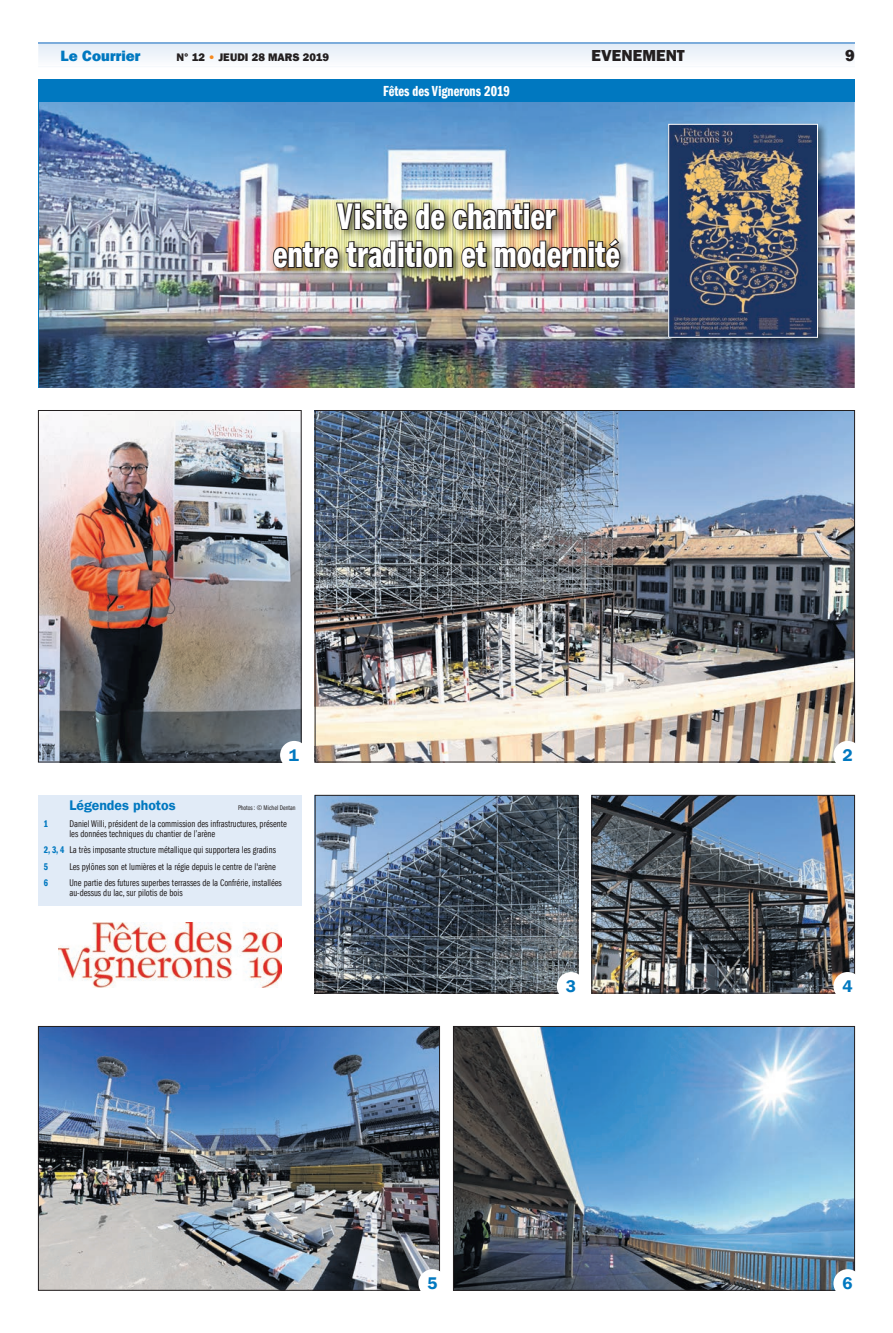
<style>
.page{position:relative;width:893px;height:1333px;background:#fff}
.page>*{position:absolute;margin:0;border:0;box-sizing:border-box;transform-origin:0 0}
.t1{font:38px/38px "Franklin Gothic LT Com Dm Cm";color:#fff;text-align:center}
.t2{font:17px "Franklin Gothic LT Com Dm";color:#0078c0}
.t3{font:800 16px "Franklin Gothic LT Com";letter-spacing:.005em;color:#231f20}
.t4{font:15px "Franklin Gothic LT Com Dm Cm";color:#fff}
.t5{font:800 15px "Franklin Gothic LT Com";color:#0078c0}
.t6{font:14px "Franklin Gothic LT Com Dm";color:#0078c0}
.t7{font:800 11px "Franklin Gothic LT Com";color:#231f20}
.t8{font:10px/10.5px "Franklin Gothic LT Com Bk Cm";color:#231f20}
.t9{font:10px "Franklin Gothic LT Com Dm Cm";color:#0078c0}
.t10{font:7px "Franklin Gothic LT Com Bk Cm";color:#231f20}
.s1{color:#f6891f}
.s2{font-family:"Franklin Gothic LT Com Dm Cm";color:#0078c0}
</style>
<div class="page">
<svg style="left:38px;top:44px;width:817px;height:16px"></svg>
<hr style="left:38px;top:43px;width:817px;height:1px;background:#7cacdb">
<img style="left:39px;top:102px;width:816px;height:286px">
<hr style="left:38px;top:80px;width:1px;height:308px;background:#0078c0">
<img style="left:271px;top:200px;width:360px;height:78px">
<img style="left:272px;top:201px;width:350px;height:69px">
<div style="left:38px;top:80px;width:817px;height:22px;background:#0078c0"></div>
<img style="left:59px;top:922px;width:222px;height:65px">
<img style="left:666px;top:122px;width:162px;height:226px">
<img style="left:670px;top:126px;width:146px;height:210px">
<div style="left:668px;top:124px;width:150px;height:214px;border:1px solid #fff"></div>
<img style="left:40px;top:412px;width:259px;height:348px">
<div style="left:38px;top:410px;width:263px;height:352px;border:1px solid #231f20"></div>
<img style="left:40px;top:1028px;width:398px;height:260px">
<div style="left:38px;top:1026px;width:402px;height:264px;border:1px solid #231f20"></div>
<img style="left:594px;top:797px;width:259px;height:194px">
<div style="left:592px;top:795px;width:263px;height:198px;border:1px solid #231f20"></div>
<img style="left:317px;top:797px;width:259px;height:194px">
<div style="left:315px;top:795px;width:263px;height:198px;border:1px solid #231f20"></div>
<img style="left:317px;top:412px;width:536px;height:348px">
<img style="left:455px;top:1028px;width:398px;height:260px">
<div style="left:453px;top:1026px;width:402px;height:264px;border:1px solid #231f20"></div>
<div style="left:280px;top:741px;width:28px;height:28px;background:#fff;border-radius:50%"></div>
<div style="left:833px;top:741px;width:29px;height:28px;background:#fff;border-radius:50%"></div>
<div style="left:557px;top:972px;width:28px;height:28px;background:#fff;border-radius:50%"></div>
<div style="left:833px;top:972px;width:29px;height:28px;background:#fff;border-radius:50%"></div>
<div style="left:418px;top:1269px;width:29px;height:28px;background:#fff;border-radius:50%"></div>
<div style="left:833px;top:1269px;width:29px;height:28px;background:#fff;border-radius:50%"></div>
<div style="left:38px;top:795px;width:263px;height:110px;background:#e1ebf7"></div>
<h3 class="t5" style="left:61px;top:47px;width:81px">Le Courrier</h3>
<p class="t7" style="left:177px;top:51px;width:154px">N° 12 <span class="s1">•</span> JEUDI 28 MARS 2019</p>
<h3 class="t3" style="left:592px;top:46px;width:95px">EVENEMENT</h3>
<h3 class="t3" style="left:845px;top:46px;width:11px">9</h3>
<h3 class="t4" style="left:383px;top:83px;width:128px">Fêtes des Vignerons 2019</h3>
<h1 class="t1" style="left:273px;top:198px;width:348px">Visite de chantier<br>entre tradition et modernité</h1>
<h2 class="t2" style="left:289px;top:745px;width:12px">1</h2>
<h2 class="t2" style="left:842px;top:745px;width:12px">2</h2>
<h3 class="t6" style="left:69px;top:797px;width:108px">Légendes photos</h3>
<p class="t10" style="left:238px;top:804px;width:59px">Photos : © Michel Dentan</p>
<p class="t9" style="left:44px;top:817px;width:6px">1</p>
<p class="t8" style="left:69px;top:818px;width:219px">Daniel Willi, président de la commission des infrastructures, présente les données techniques du chantier de l’arène</p>
<p class="t8" style="left:44px;top:844px;width:234px"><span class="s2">2, 3, 4</span> La très imposante structure métallique qui supportera les gradins</p>
<p class="t9" style="left:44px;top:860px;width:6px">5</p>
<p class="t8" style="left:69px;top:861px;width:208px">Les pylônes son et lumières et la régie depuis le centre de l'arène</p>
<p class="t9" style="left:44px;top:876px;width:6px">6</p>
<p class="t8" style="left:69px;top:877px;width:214px">Une partie des futures superbes terrasses de la Confrérie, installées au-dessus du lac, sur pilotis de bois</p>
<h2 class="t2" style="left:566px;top:976px;width:12px">3</h2>
<h2 class="t2" style="left:842px;top:976px;width:12px">4</h2>
<h2 class="t2" style="left:427px;top:1273px;width:12px">5</h2>
<h2 class="t2" style="left:842px;top:1273px;width:12px">6</h2>
</div>
